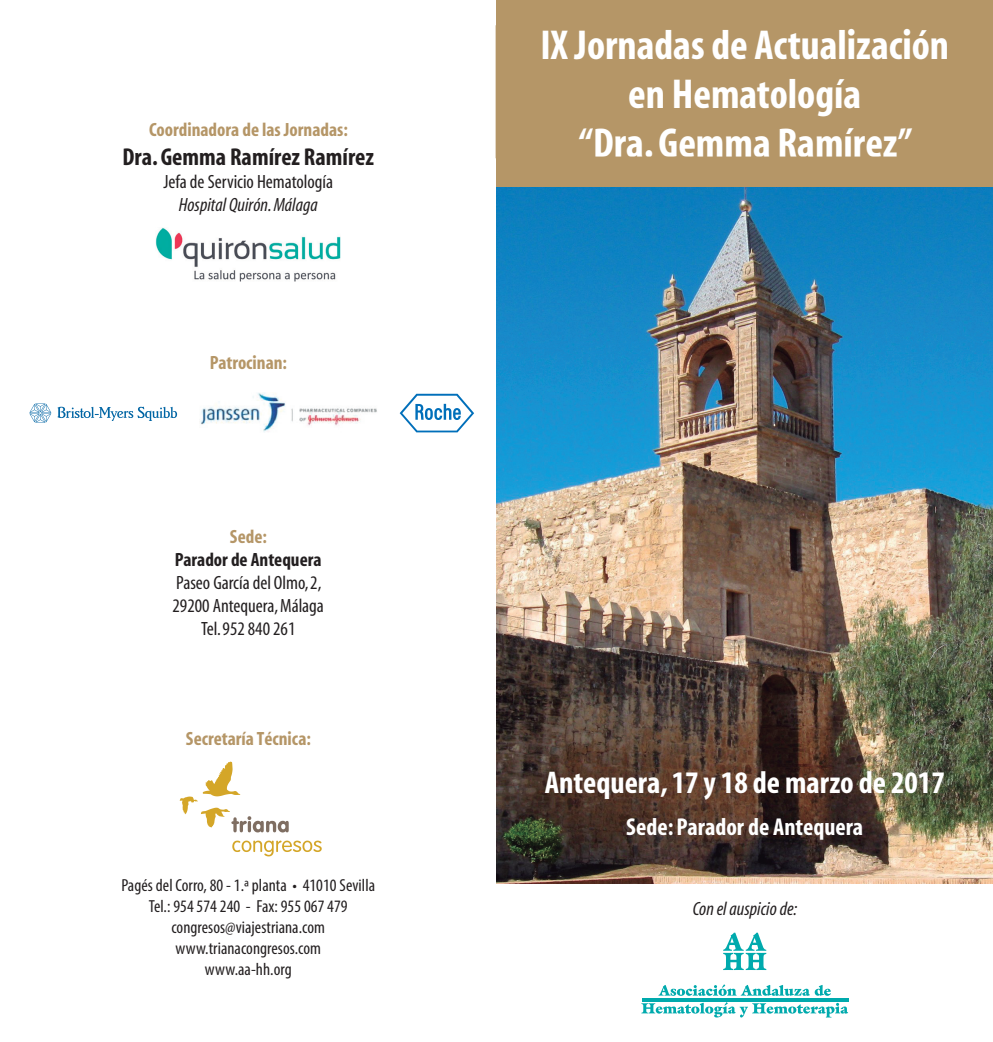
<style>
.page{position:relative;width:993px;height:1042px;background:#fff}
.page>*{position:absolute;margin:0;border:0;box-sizing:border-box;transform-origin:0 0}
.t1{font:700 condensed 42px/49px "Myriad";color:#fff;text-align:center}
.t2{font:700 condensed 31.5px "Myriad";color:#fff}
.t3{font:700 condensed 24.5px "Myriad";color:#fff}
.t4{font:700 condensed 24.5px "Myriad";color:#231f20}
.t5{font:condensed 19.25px/23.1px "Myriad";color:#231f20;text-align:center}
.t6{font:700 condensed 19.25px "Myriad";color:#b59667}
.t7{font:italic condensed 19.25px "Myriad";color:#231f20}
.t8{font:700 condensed 19.25px "Myriad";color:#231f20}
.t9{font:condensed 17.5px/21px "Myriad Pro";letter-spacing:.005em;color:#231f20;text-align:center}
</style>
<div class="page">
<img style="left:496px;top:186px;width:496px;height:697px">
<svg style="left:641px;top:1002px;width:206px;height:15px"></svg>
<svg style="left:658px;top:984px;width:172px;height:12px"></svg>
<svg style="left:723px;top:932px;width:43px;height:38px"></svg>
<hr style="left:641px;top:998px;width:206px;height:3px;background:#00aaad">
<div style="left:496px;top:0;width:496px;height:186px;background:#b59667"></div>
<svg style="left:232px;top:840px;width:89px;height:16px"></svg>
<svg style="left:180px;top:761px;width:108px;height:71px"></svg>
<svg style="left:29px;top:403px;width:22px;height:20px"></svg>
<svg style="left:57px;top:407px;width:120px;height:14px"></svg>
<svg style="left:399px;top:394px;width:75px;height:38px"></svg>
<img style="left:200px;top:393px;width:177px;height:39px">
<img style="left:155px;top:228px;width:186px;height:54px">
<p class="t6" style="left:149px;top:119px;width:200px">Coordinadora de las Jornadas:</p>
<h3 class="t4" style="left:122px;top:144px;width:253px">Dra. Gemma Ramírez Ramírez</h3>
<p class="t5" style="left:163px;top:171px;width:171px">Jefa de Servicio Hematología</p>
<p class="t7" style="left:179px;top:195px;width:140px">Hospital Quirón. Málaga</p>
<p class="t6" style="left:210px;top:353px;width:79px">Patrocinan:</p>
<p class="t6" style="left:230px;top:526px;width:39px">Sede:</p>
<p class="t8" style="left:175px;top:550px;width:148px">Parador de Antequera</p>
<p class="t5" style="left:172px;top:572px;width:153px">Paseo García del Olmo, 2,<br>29200 Antequera, Málaga<br>Tel. 952 840 261</p>
<p class="t6" style="left:186px;top:728px;width:126px">Secretaría Técnica:</p>
<p class="t9" style="left:121px;top:874px;width:255px">Pagés del Corro, 80 - 1.ª planta • 41010 Sevilla<br>Tel.: 954 574 240 - Fax: 955 067 479 congresos@viajestriana.com www.trianacongresos.com<br>www.aa-hh.org</p>
<h1 class="t1" style="left:540px;top:22px;width:410px">IX Jornadas de Actualización en Hematología<br>“Dra. Gemma Ramírez”</h1>
<h2 class="t2" style="left:544px;top:766px;width:401px">Antequera, 17 y 18 de marzo de 2017</h2>
<h3 class="t3" style="left:626px;top:814px;width:238px">Sede: Parador de Antequera</h3>
<p class="t7" style="left:692px;top:899px;width:106px">Con el auspicio de:</p>
</div>
